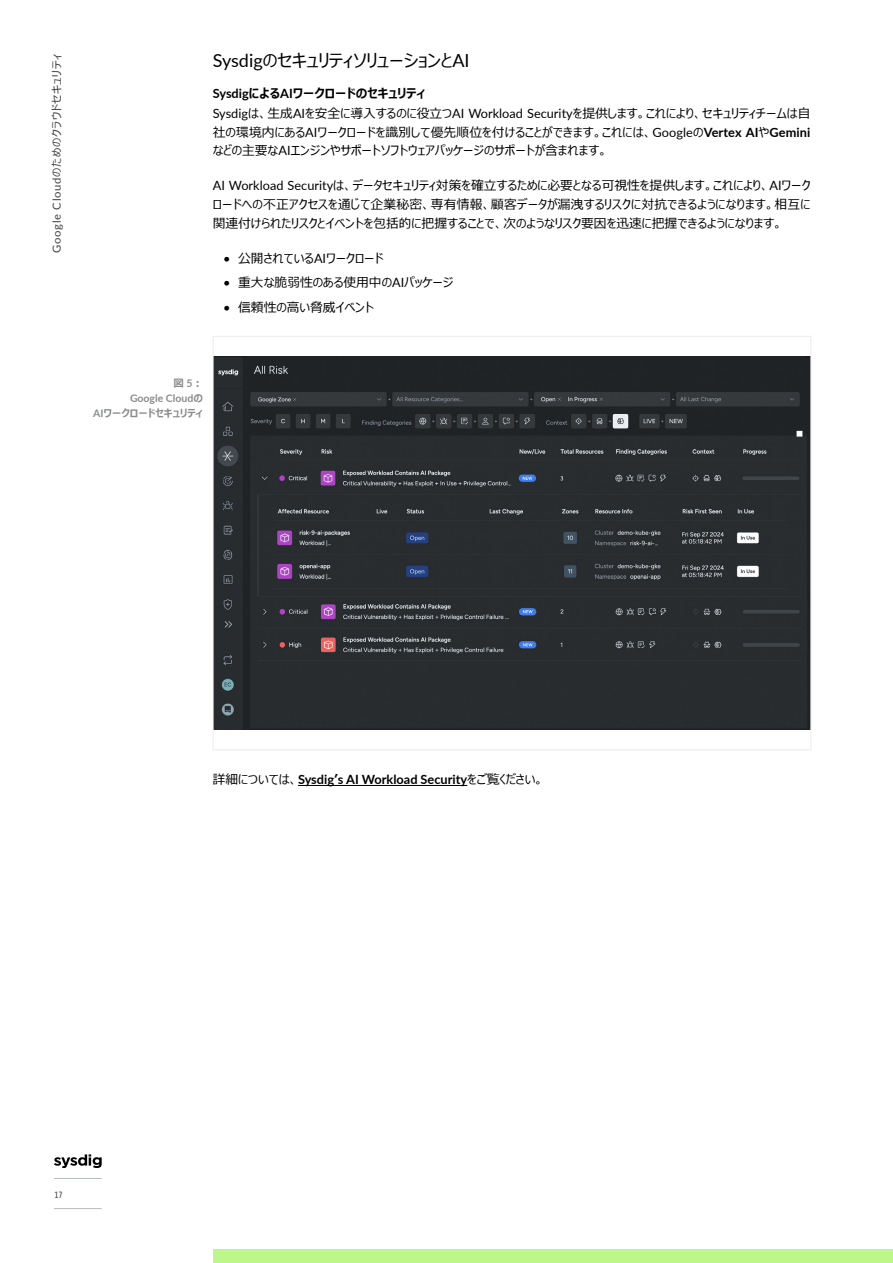
<style>
.page{position:relative;width:893px;height:1263px;background:#fff}
.page>*{position:absolute;margin:0;border:0;box-sizing:border-box;transform-origin:0 0}
.t1{font:18px "Meiryo UI";color:#000}
.Body_Copy{font:12.75px/18.8px "Meiryo UI";color:#000;text-align:justify}
.Body_Copy-2{font:700 12.75px "Lato";color:#000}
.t2{font:700 12.75px "Meiryo UI";color:#000}
.t3{font:11.25px "Meiryo UI";letter-spacing:.055em;color:#3e4042}
.Figure_Description{font:700 10.5px/15px "Meiryo UI";color:#8a8c8e;text-align:right}
.t4{font:9px "Share Tech Mono";color:#3e4042}
.s1{font-family:"Lato"}
.s2{font-family:"Lato";font-weight:700}
.s3{font-family:"Meiryo UI";font-weight:400}
.s4{font-family:"Meiryo UI"}
</style>
<div class="page">
<div style="left:213px;top:1249px;width:680px;height:14px;background:#bdf78b"></div>
<hr style="left:54px;top:1208px;width:48px;height:1px;background:#bbbdbf">
<hr style="left:54px;top:1178px;width:48px;height:1px;background:#bbbdbf">
<svg style="left:54px;top:1154px;width:48px;height:14px"></svg>
<hr style="left:298px;top:785px;width:169px;height:1px;background:#000">
<img style="left:215px;top:356px;width:594px;height:374px">
<p class="t3" style="left:49px;top:253px;width:200px;rotate:-90deg"><span class="s1">Google Cloud</span>のためのクラウドセキュリティ</p>
<h4 class="t1" style="left:213px;top:48px;width:258px"><span class="s1">Sysdig</span>のセキュリティソリューションと<span class="s1">AI</span></h4>
<h5 class="t2" style="left:213px;top:84px;width:214px"><span class="s1">Sysdig</span>による<span class="s1">AI</span>ワークロードのセキュリティ</h5>
<p class="Body_Copy" style="left:213px;top:105px;width:599px"><span class="s1">Sysdig</span>は、生成<span class="s1">AI</span>を安全に導入するのに役立つ<span class="s1">AI Workload Security</span>を提供します。これにより、セキュリティチームは自社の環境内にある<span class="s1">AI</span>ワークロードを識別して優先順位を付けることができます。これには、<span class="s1">Google</span>の<span class="s2">Vertex AI</span>や<span class="s2">Gemini</span>などの主要な<span class="s1">AI</span>エンジンやサポートソフトウェアパッケージのサポートが含まれます。</p>
<p class="Body_Copy" style="left:213px;top:177px;width:599px"><span class="s1">AI Workload Security</span>は、データセキュリティ対策を確立するために必要となる可視性を提供します。これにより、<span class="s1">AI</span>ワークロードへの不正アクセスを通じて企業秘密、専有情報、顧客データが漏洩するリスクに対抗できるようになります。相互に関連付けられたリスクとイベントを包括的に把握することで、次のようなリスク要因を迅速に把握できるようになります。</p>
<p class="Body_Copy" style="left:223px;top:249px;width:162px"><span class="s1">•</span> 公開されている<span class="s1">AI</span>ワークロード</p>
<p class="Body_Copy" style="left:223px;top:274px;width:232px"><span class="s1">•</span> 重大な脆弱性のある使用中の<span class="s1">AI</span>パッケージ</p>
<p class="Body_Copy" style="left:223px;top:299px;width:152px"><span class="s1">•</span> 信頼性の高い脅威イベント</p>
<p class="Figure_Description" style="left:93px;top:377px;width:111px">図 <span class="s1">5</span>︓<br><span class="s1">Google Cloud</span>の<br><span class="s1">AI</span>ワークロードセキュリティ</p>
<p class="Body_Copy-2" style="left:213px;top:769px;width:332px"><span class="s3">詳細については、</span>Sysdig<span class="s4">ʼ</span>s AI Workload Security<span class="s3">をご覧ください。</span></p>
<p class="t4" style="left:54px;top:1190px;width:11px">17</p>
</div>
